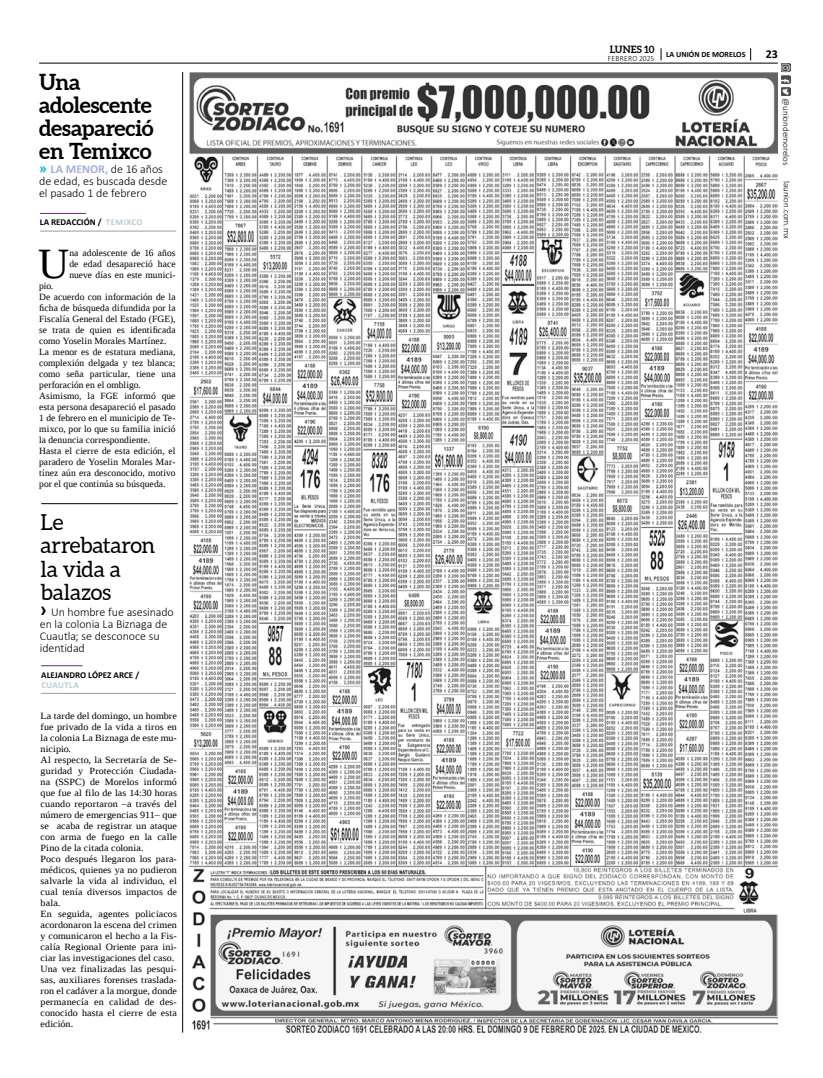
<style>
.page{position:relative;width:823px;height:1078px;background:#fff}
.page>*{position:absolute;margin:0;border:0;box-sizing:border-box;transform-origin:0 0}
.t1{font:43.1px "Liberation Serif";color:#000}
.t2{font:700 22px/23px "Aleo";letter-spacing:-.015em;color:#000}
.t3{font:22px/23px "Aleo";letter-spacing:-.01em;color:#000}
.t4{font:300 12px/12px "Calibri";letter-spacing:-.005em;color:#000}
.t5{font:700 12px "Calibri";color:#000}
.t6{font:700 10px "Aleo";letter-spacing:.005em;color:#000}
.t7{font:9.5px/11px "Liberation Serif";letter-spacing:.01em;color:#000;scale:1.06 1}
.t8{font:9.5px/11px "Liberation Serif";letter-spacing:.01em;color:#000;text-align:justify}
.t9{font:700 9px "Calibri";color:#000}
.t10{font:300 9px "Calibri";color:#000}
.t11{font:700 9px "Calibri";letter-spacing:.04em;color:#becbd3}
.t12{font:700 8px "Calibri";color:#000}
.t13{font:300 8px "Calibri";letter-spacing:.04em;color:#000;scale:.94 1}
.s1{font-weight:700;font-size:14px;color:#00afcb}
.s2{font-weight:700;color:#a5add8}
.s3{color:#becbd3}
.s4{font-weight:700;font-size:20px}
</style>
<div class="page">
<img style="left:781px;top:63px;width:9px;height:33px">
<hr style="left:39px;top:63px;width:738px;height:1px;background:#000">
<svg style="left:750px;top:48px;width:1px;height:12px"></svg>
<svg style="left:660px;top:48px;width:1px;height:12px"></svg>
<hr style="left:40px;top:213px;width:46px;height:1px;background:#702283">
<hr style="left:40px;top:231px;width:136px;height:1px;background:#9d9d9c">
<hr style="left:41px;top:503px;width:136px;height:1px;background:#000">
<hr style="left:41px;top:665px;width:41px;height:1px;background:#702283">
<hr style="left:41px;top:693px;width:135px;height:1px;background:#9d9d9c">
<hr style="left:182px;top:72px;width:1px;height:960px;background:#000">
<img style="left:190px;top:72px;width:587px;height:960px">
<h2 class="t2" style="left:39px;top:70px;width:116px">Una adolescente desapareció en Temixco</h2>
<p class="t4" style="left:39px;top:163px;width:130px"><span class="s1">»</span> <span class="s2">LA MENOR,</span> de 16 años de edad, es buscada desde el pasado 1 de febrero</p>
<p class="t9" style="left:40px;top:216px;width:104px">LA REDACCIÓN / <span class="s3">TEMIXCO</span></p>
<h1 class="t1" style="left:38px;top:236px;width:33px">U</h1>
<p class="t8" style="left:69px;top:247px;width:108px">na adolescente de 16 años de edad desapareció hace nueve días en este munici-</p>
<p class="t8" style="left:39px;top:280px;width:138px;text-align:left">pio.<br>De acuerdo con información de la ficha de búsqueda difundida por la<br>Fiscalía General del Estado (FGE), se trata de quien es identificada como Yoselin Morales Martínez.<br>La menor es de estatura mediana, complexión delgada y tez blanca; como seña particular, tiene una perforación en el ombligo.<br>Asimismo, la FGE informó que esta persona desapareció el pasado<br>1 de febrero en el municipio de Te&shy;mixco, por lo que su familia inició la denuncia correspondiente.<br>Hasta el cierre de esta edición, el paradero de Yoselin Morales Mar&shy;tínez aún era desconocido, motivo por el que continúa su búsqueda.</p>
<h2 class="t3" style="left:41px;top:510px;width:116px">Le arrebataron la vida a balazos</h2>
<p class="t4" style="left:40px;top:606px;width:135px"><span class="s4">›</span> Un hombre fue asesinado en la colonia La Biznaga de<br>Cuautla; se desconoce su identidad</p>
<p class="t9" style="left:41px;top:668px;width:99px">ALEJANDRO LÓPEZ ARCE /</p>
<p class="t11" style="left:41px;top:678px;width:39px">CUAUTLA</p>
<p class="t7" style="left:41px;top:709px;width:130px">La tarde del domingo, un hombre fue privado de la vida a tiros en la colonia La Biznaga de este mu&shy;nicipio.<br>Al respecto, la Secretaría de Se&shy;guridad y Protección Ciudada&shy;na (SSPC) de Morelos informó que fue al filo de las 14:30 horas cuando reportaron –a través del número de emergencias 911– que se acaba de registrar un ataque con arma de fuego en la calle<br>Pino de la citada colonia.<br>Poco después llegaron los para&shy;médicos, quienes ya no pudieron salvarle la vida al individuo, el cual tenía diversos impactos de bala.<br>En seguida, agentes policiacos acordonaron la escena del crimen y comunicaron el hecho a la Fis&shy;calía Regional Oriente para ini&shy;ciar las investigaciones del caso.<br>Una vez finalizadas las pesqui&shy;sas, auxiliares forenses traslada&shy;ron el cadáver a la morgue, donde permanecía en calidad de des&shy;conocido hasta el cierre de esta edición.</p>
<p class="t6" style="left:609px;top:44px;width:46px">LUNES 10</p>
<p class="t13" style="left:607px;top:53px;width:51px">FEBRERO 2025</p>
<p class="t12" style="left:665px;top:49px;width:81px">LA UNIÓN DE MORELOS</p>
<p class="t5" style="left:765px;top:46px;width:14px">23</p>
<p class="t10" style="left:791px;top:98px;width:69px;rotate:90deg">@uniondemorelos</p>
<p class="t10" style="left:792px;top:181px;width:59px;rotate:90deg">launion.com.mx</p>
</div>
